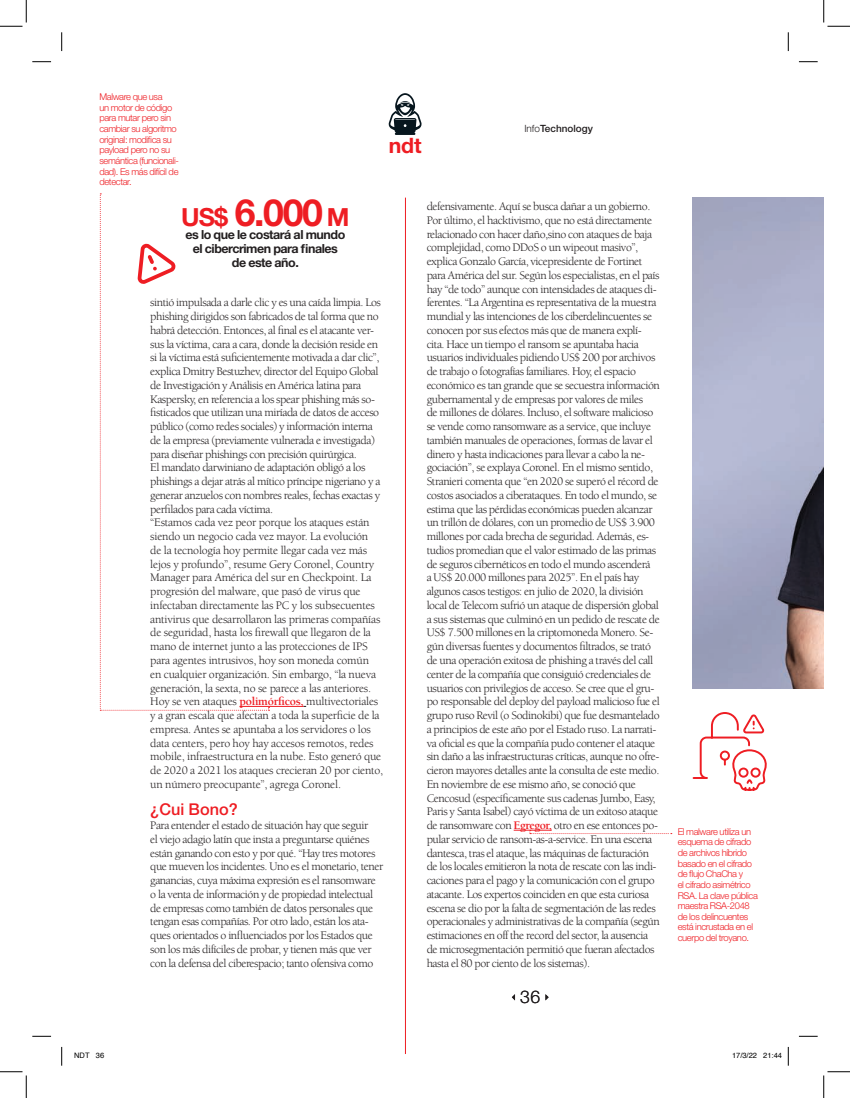
<style>
.page{position:relative;width:850px;height:1098px;background:#fff}
.page>*{position:absolute;margin:0;border:0;box-sizing:border-box;transform-origin:0 0}
.t1{font:700 37.5px "Helvetica Neue";color:#ee1d23}
.t2{font:700 21.25px "Helvetica Neue";color:#ee1d23}
.t3{font:300 17.5px "Helvetica Neue";color:#231f20}
.t4{font:500 16.25px "Helvetica Neue";color:#ee1d23}
.t5{font:700 12.5px/13.8px "Helvetica Neue";letter-spacing:-.04em;color:#231f20;text-align:center}
.t6{font:11.88px/13.8px "Berkeley";letter-spacing:-.04em;color:#231f20}
.t7{font:11.88px/13.8px "Berkeley";letter-spacing:-.02em;color:#231f20}
.t8{font:500 10px "Helvetica Neue";color:#231f20}
.t9{font:300 9.38px/10.6px "Helvetica Neue";letter-spacing:-.04em;color:#ee1d23}
.t10{font:7.5px "Helvetica";color:#000}
.s1{font-weight:300}
.s2{font-size:25px}
.s3{font-weight:700;color:#ee1d23}
</style>
<div class="page">
<hr style="left:514px;top:830px;width:38px;height:1px;background:#ee1d23">
<hr style="left:239px;top:706px;width:65px;height:1px;background:#ee1d23">
<img style="left:692px;top:198px;width:131px;height:490px">
<svg style="left:512px;top:994px;width:3px;height:6px"></svg>
<svg style="left:545px;top:994px;width:3px;height:6px"></svg>
<svg style="left:388px;top:93px;width:34px;height:42px"></svg>
<svg style="left:692px;top:712px;width:75px;height:79px"></svg>
<hr style="left:405px;top:198px;width:1px;height:856px;background:#ee1d23">
<svg style="left:529px;top:830px;width:143px;height:4px"></svg>
<svg style="left:100px;top:193px;width:169px;height:518px"></svg>
<svg style="left:32px;top:61px;width:19px;height:1px"></svg>
<svg style="left:799px;top:61px;width:18px;height:1px"></svg>
<svg style="left:32px;top:1035px;width:19px;height:2px"></svg>
<svg style="left:799px;top:1035px;width:18px;height:2px"></svg>
<svg style="left:61px;top:32px;width:1px;height:19px"></svg>
<svg style="left:61px;top:1047px;width:1px;height:18px"></svg>
<svg style="left:787px;top:32px;width:2px;height:19px"></svg>
<svg style="left:0;top:0;width:27px;height:27px"></svg>
<svg style="left:0;top:1071px;width:27px;height:27px"></svg>
<svg style="left:823px;top:0;width:27px;height:27px"></svg>
<svg style="left:823px;top:1071px;width:27px;height:27px"></svg>
<svg style="left:787px;top:1047px;width:2px;height:18px"></svg>
<p class="t9" style="left:99px;top:91px;width:81px">Malware que usa<br>un motor de código para mutar pero sin cambiar su algoritmo original: modifica su payload pero no su semántica (funcionali&shy;dad). Es más difícil de detectar.</p>
<h2 class="t2" style="left:389px;top:132px;width:34px">ndt</h2>
<p class="t8" style="left:524px;top:123px;width:70px"><span class="s1">Info</span>Technology</p>
<h1 class="t1" style="left:181px;top:189px;width:170px"><span class="s2">US$</span> 6.000 <span class="s2">M</span></h1>
<p class="t5" style="left:185px;top:228px;width:161px">es lo que le costará al mundo el cibercrimen para finales de este año.</p>
<p class="t7" style="left:150px;top:296px;width:234px">sintió impulsada a darle clic y es una caída limpia. Los phishing dirigidos son fabricados de tal forma que no habrá detección. Entonces, al final es el atacante ver&shy;sus la víctima, cara a cara, donde la decisión reside en si la víctima está suficientemente motivada a dar clic”, explica Dmitry Bestuzhev, director del Equipo Global de Investigación y Análisis en América latina para Kaspersky, en referencia a los spear phishing más so&shy;fisticados que utilizan una miríada de datos de acceso público (como redes sociales) y información interna de la empresa (previamente vulnerada e investigada) para diseñar phishings con precisión quirúrgica.<br>El mandato darwiniano de adaptación obligó a los phishings a dejar atrás al mítico príncipe nigeriano y a generar anzuelos con nombres reales, fechas exactas y perfilados para cada víctima.<br>“Estamos cada vez peor porque los ataques están siendo un negocio cada vez mayor. La evolución<br>de la tecnología hoy permite llegar cada vez más lejos y profundo”, resume Gery Coronel, Country Manager para América del sur en Checkpoint. La progresión del malware, que pasó de virus que infectaban directamente las PC y los subsecuentes antivirus que desarrollaron las primeras compañías de seguridad, hasta los firewall que llegaron de la mano de internet junto a las protecciones de IPS para agentes intrusivos, hoy son moneda común<br>en cualquier organización. Sin embargo, “la nueva generación, la sexta, no se parece a las anteriores.<br>Hoy se ven ataques <span class="s3">polimórficos,</span> multivectoriales y a gran escala que afectan a toda la superficie de la empresa. Antes se apuntaba a los servidores o los data centers, pero hoy hay accesos remotos, redes mobile, infraestructura en la nube. Esto generó que de 2020 a 2021 los ataques crecieran 20 por ciento, un número preocupante”, agrega Coronel.</p>
<h3 class="t4" style="left:150px;top:800px;width:89px">¿Cui Bono?</h3>
<p class="t6" style="left:150px;top:818px;width:234px">Para entender el estado de situación hay que seguir<br>el viejo adagio latín que insta a preguntarse quiénes están ganando con esto y por qué. “Hay tres motores que mueven los incidentes. Uno es el monetario, tener ganancias, cuya máxima expresión es el ransomware o la venta de información y de propiedad intelectual de empresas como también de datos personales que tengan esas compañías. Por otro lado, están los ata&shy;ques orientados o influenciados por los Estados que son los más difíciles de probar, y tienen más que ver con la defensa del ciberespacio; tanto ofensiva como</p>
<p class="t6" style="left:427px;top:200px;width:235px">defensivamente. Aquí se busca dañar a un gobierno.<br>Por último, el hacktivismo, que no está directamente relacionado con hacer daño,sino con ataques de baja complejidad, como DDoS o un wipeout masivo”, explica Gonzalo García, vicepresidente de Fortinet para América del sur. Según los especialistas, en el país hay “de todo” aunque con intensidades de ataques di&shy;ferentes. “La Argentina es representativa de la muestra mundial y las intenciones de los ciberdelincuentes se conocen por sus efectos más que de manera explí&shy;cita. Hace un tiempo el ransom se apuntaba hacia usuarios individuales pidiendo US$ 200 por archivos de trabajo o fotografías familiares. Hoy, el espacio económico es tan grande que se secuestra información gubernamental y de empresas por valores de miles<br>de millones de dólares. Incluso, el software malicioso se vende como ransomware as a service, que incluye también manuales de operaciones, formas de lavar el dinero y hasta indicaciones para llevar a cabo la ne&shy;gociación”, se explaya Coronel. En el mismo sentido, Stranieri comenta que “en 2020 se superó el récord de costos asociados a ciberataques. En todo el mundo, se estima que las pérdidas económicas pueden alcanzar un trillón de dólares, con un promedio de US$ 3.900 millones por cada brecha de seguridad. Además, es&shy;tudios promedian que el valor estimado de las primas de seguros cibernéticos en todo el mundo ascenderá<br>a US$ 20.000 millones para 2025”. En el país hay algunos casos testigos: en julio de 2020, la división local de Telecom sufrió un ataque de dispersión global a sus sistemas que culminó en un pedido de rescate de US$ 7.500 millones en la criptomoneda Monero. Se&shy;gún diversas fuentes y documentos filtrados, se trató de una operación exitosa de phishing a través del call center de la compañía que consiguió credenciales de usuarios con privilegios de acceso. Se cree que el gru&shy;po responsable del deploy del payload malicioso fue el grupo ruso Revil (o Sodinokibi) que fue desmantelado a principios de este año por el Estado ruso. La narrati&shy;va oficial es que la compañía pudo contener el ataque sin daño a las infraestructuras críticas, aunque no ofre&shy;cieron mayores detalles ante la consulta de este medio.<br>En noviembre de ese mismo año, se conoció que Cencosud (específicamente sus cadenas Jumbo, Easy, Paris y Santa Isabel) cayó víctima de un exitoso ataque de ransomware con <span class="s3">Egregor,</span> otro en ese entonces po&shy;pular servicio de ransom-as-a-service. En una escena dantesca, tras el ataque, las máquinas de facturación de los locales emitieron la nota de rescate con las indi&shy;caciones para el pago y la comunicación con el grupo atacante. Los expertos coinciden en que esta curiosa escena se dio por la falta de segmentación de las redes operacionales y administrativas de la compañía (según estimaciones en off the record del sector, la ausencia de microsegmentación permitió que fueran afectados hasta el 80 por ciento de los sistemas).</p>
<h3 class="t3" style="left:520px;top:986px;width:21px">36</h3>
<p class="t9" style="left:678px;top:826px;width:82px">El malware utiliza un esquema de cifrado de archivos híbrido basado en el cifrado de flujo ChaCha y<br>el cifrado asimétrico<br>RSA. La clave pública maestra RSA-2048 de los delincuentes está incrustada en el cuerpo del troyano.</p>
<p class="t10" style="left:74px;top:1050px;width:32px">NDT 36</p>
<p class="t10" style="left:732px;top:1050px;width:52px">17/3/22 21:44</p>
</div>
